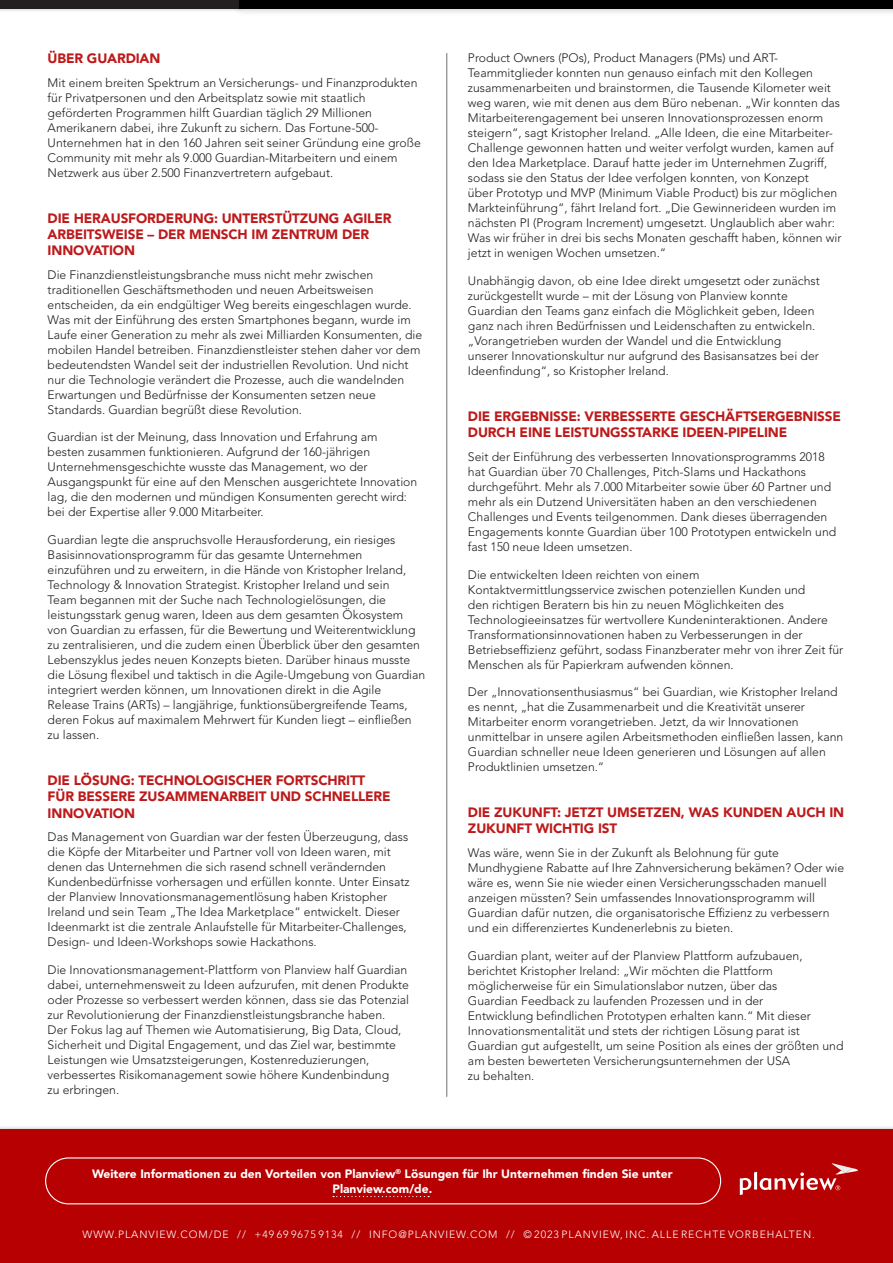
<style>
.page{position:relative;width:893px;height:1263px;background:#fff}
.page>*{position:absolute;margin:0;border:0;box-sizing:border-box;transform-origin:0 0}
.H2_Section_Header{font:900 13.5px/16.2px "Avenir LT Std";letter-spacing:-.01em;color:#bd1a1b}
.Basic_Content{font:300 12.15px/15px "Avenir LT Std";color:#1e1e1e}
.Basic_Content-2{font:900 12px/14.4px "Avenir LT Std";color:#fff;text-align:center}
.t1{font:300 10.5px "Avenir LT Std";letter-spacing:.09em;color:#fff}
</style>
<div class="page">
<div style="left:0;top:1125px;width:893px;height:138px;background:#231f20;opacity:.35"></div>
<div style="left:0;top:1130px;width:893px;height:133px;background:#b60001"></div>
<div style="left:0;top:0;width:245px;height:13px;background:#231f20;opacity:.35"></div>
<div style="left:0;top:0;width:241px;height:9px;background:#231f20"></div>
<div style="left:232px;top:0;width:661px;height:17px;background:#231f20;opacity:.35"></div>
<div style="left:240px;top:0;width:653px;height:9px;background:#000"></div>
<hr style="left:446px;top:53px;width:1px;height:1044px;background:#979797">
<svg style="left:740px;top:1163px;width:118px;height:32px"></svg>
<svg style="left:333px;top:1196px;width:96px;height:1px"></svg>
<div style="left:45px;top:1157px;width:676px;height:47px;border:1px solid #fff;border-radius:23px"></div>
<p class="H2_Section_Header" style="left:48px;top:50px;width:114px">ÜBER GUARDIAN</p>
<p class="Basic_Content" style="left:48px;top:75px;width:375px">Mit einem breiten Spektrum an Versicherungs- und Finanzprodukten für Privatpersonen und den Arbeitsplatz sowie mit staatlich geförderten Programmen hilft Guardian täglich 29 Millionen Amerikanern dabei, ihre Zukunft zu sichern. Das Fortune-500- Unternehmen hat in den 160 Jahren seit seiner Gründung eine große Community mit mehr als 9.000 Guardian-Mitarbeitern und einem Netzwerk aus über 2.500 Finanzvertretern aufgebaut.</p>
<p class="H2_Section_Header" style="left:48px;top:210px;width:345px">DIE HERAUSFORDERUNG: UNTERSTÜTZUNG AGILER<br>ARBEITSWEISE – DER MENSCH IM ZENTRUM DER<br>INNOVATION</p>
<p class="Basic_Content" style="left:48px;top:267px;width:376px">Die Finanzdienstleistungsbranche muss nicht mehr zwischen traditionellen Geschäftsmethoden und neuen Arbeitsweisen entscheiden, da ein endgültiger Weg bereits eingeschlagen wurde.<br>Was mit der Einführung des ersten Smartphones begann, wurde im Laufe einer Generation zu mehr als zwei Milliarden Konsumenten, die mobilen Handel betreiben. Finanzdienstleister stehen daher vor dem bedeutendsten Wandel seit der industriellen Revolution. Und nicht nur die Technologie verändert die Prozesse, auch die wandelnden Erwartungen und Bedürfnisse der Konsumenten setzen neue Standards. Guardian begrüßt diese Revolution.</p>
<p class="Basic_Content" style="left:48px;top:430px;width:371px">Guardian ist der Meinung, dass Innovation und Erfahrung am besten zusammen funktionieren. Aufgrund der 160-jährigen Unternehmensgeschichte wusste das Management, wo der Ausgangspunkt für eine auf den Menschen ausgerichtete Innovation lag, die den modernen und mündigen Konsumenten gerecht wird: bei der Expertise aller 9.000 Mitarbeiter.</p>
<p class="Basic_Content" style="left:48px;top:532px;width:379px">Guardian legte die anspruchsvolle Herausforderung, ein riesiges Basisinnovationsprogramm für das gesamte Unternehmen einzuführen und zu erweitern, in die Hände von Kristopher Ireland, Technology &amp; Innovation Strategist. Kristopher Ireland und sein<br>Team begannen mit der Suche nach Technologielösungen, die leistungsstark genug waren, Ideen aus dem gesamten Ökosystem von Guardian zu erfassen, für die Bewertung und Weiterentwicklung zu zentralisieren, und die zudem einen Überblick über den gesamten Lebenszyklus jedes neuen Konzepts bieten. Darüber hinaus musste die Lösung flexibel und taktisch in die Agile-Umgebung von Guardian integriert werden können, um Innovationen direkt in die Agile Release Trains (ARTs) – langjährige, funktionsübergreifende Teams, deren Fokus auf maximalem Mehrwert für Kunden liegt – einfließen zu lassen.</p>
<p class="H2_Section_Header" style="left:48px;top:772px;width:345px">DIE LÖSUNG: TECHNOLOGISCHER FORTSCHRITT<br>FÜR BESSERE ZUSAMMENARBEIT UND SCHNELLERE<br>INNOVATION</p>
<p class="Basic_Content" style="left:48px;top:829px;width:364px">Das Management von Guardian war der festen Überzeugung, dass die Köpfe der Mitarbeiter und Partner voll von Ideen waren, mit denen das Unternehmen die sich rasend schnell verändernden Kundenbedürfnisse vorhersagen und erfüllen konnte. Unter Einsatz der Planview Innovationsmanagementlösung haben Kristopher Ireland und sein Team „The Idea Marketplace“ entwickelt. Dieser Ideenmarkt ist die zentrale Anlaufstelle für Mitarbeiter-Challenges, Design- und Ideen-Workshops sowie Hackathons.</p>
<p class="Basic_Content" style="left:48px;top:962px;width:363px">Die Innovationsmanagement-Plattform von Planview half Guardian dabei, unternehmensweit zu Ideen aufzurufen, mit denen Produkte oder Prozesse so verbessert werden können, dass sie das Potenzial zur Revolutionierung der Finanzdienstleistungsbranche haben.<br>Der Fokus lag auf Themen wie Automatisierung, Big Data, Cloud, Sicherheit und Digital Engagement, und das Ziel war, bestimmte Leistungen wie Umsatzsteigerungen, Kostenreduzierungen, verbessertes Risikomanagement sowie höhere Kundenbindung<br>zu erbringen.</p>
<p class="Basic_Content" style="left:468px;top:51px;width:375px">Product Owners (POs), Product Managers (PMs) und ART-Teammitglieder konnten nun genauso einfach mit den Kollegen zusammenarbeiten und brainstormen, die Tausende Kilometer weit weg waren, wie mit denen aus dem Büro nebenan. „Wir konnten das Mitarbeiterengagement bei unseren Innovationsprozessen enorm steigern“, sagt Kristopher Ireland. „Alle Ideen, die eine Mitarbeiter-Challenge gewonnen hatten und weiter verfolgt wurden, kamen auf den Idea Marketplace. Darauf hatte jeder im Unternehmen Zugriff, sodass sie den Status der Idee verfolgen konnten, von Konzept<br>über Prototyp und MVP (Minimum Viable Product) bis zur möglichen Markteinführung“, fährt Ireland fort. „Die Gewinnerideen wurden im nächsten PI (Program Increment) umgesetzt. Unglaublich aber wahr:<br>Was wir früher in drei bis sechs Monaten geschafft haben, können wir jetzt in wenigen Wochen umsetzen.“</p>
<p class="Basic_Content" style="left:468px;top:273px;width:353px">Unabhängig davon, ob eine Idee direkt umgesetzt oder zunächst zurückgestellt wurde – mit der Lösung von Planview konnte Guardian den Teams ganz einfach die Möglichkeit geben, Ideen ganz nach ihren Bedürfnissen und Leidenschaften zu entwickeln. „Vorangetrieben wurden der Wandel und die Entwicklung unserer Innovationskultur nur aufgrund des Basisansatzes bei der Ideenfindung“, so Kristopher Ireland.</p>
<p class="H2_Section_Header" style="left:468px;top:408px;width:374px">DIE ERGEBNISSE: VERBESSERTE GESCHÄFTSERGEBNISSE<br>DURCH EINE LEISTUNGSSTARKE IDEEN-PIPELINE</p>
<p class="Basic_Content" style="left:468px;top:449px;width:370px">Seit der Einführung des verbesserten Innovationsprogramms 2018 hat Guardian über 70 Challenges, Pitch-Slams und Hackathons durchgeführt. Mehr als 7.000 Mitarbeiter sowie über 60 Partner und mehr als ein Dutzend Universitäten haben an den verschiedenen Challenges und Events teilgenommen. Dank dieses überragenden Engagements konnte Guardian über 100 Prototypen entwickeln und fast 150 neue Ideen umsetzen.</p>
<p class="Basic_Content" style="left:468px;top:567px;width:377px">Die entwickelten Ideen reichten von einem Kontaktvermittlungsservice zwischen potenziellen Kunden und<br>den richtigen Beratern bis hin zu neuen Möglichkeiten des Technologieeinsatzes für wertvollere Kundeninteraktionen. Andere Transformationsinnovationen haben zu Verbesserungen in der Betriebseffizienz geführt, sodass Finanzberater mehr von ihrer Zeit für Menschen als für Papierkram aufwenden können.</p>
<p class="Basic_Content" style="left:468px;top:685px;width:377px">Der „Innovationsenthusiasmus“ bei Guardian, wie Kristopher Ireland es nennt, „hat die Zusammenarbeit und die Kreativität unserer Mitarbeiter enorm vorangetrieben. Jetzt, da wir Innovationen unmittelbar in unsere agilen Arbeitsmethoden einfließen lassen, kann Guardian schneller neue Ideen generieren und Lösungen auf allen Produktlinien umsetzen.“</p>
<p class="H2_Section_Header" style="left:468px;top:804px;width:378px">DIE ZUKUNFT: JETZT UMSETZEN, WAS KUNDEN AUCH IN<br>ZUKUNFT WICHTIG IST</p>
<p class="Basic_Content" style="left:468px;top:845px;width:378px">Was wäre, wenn Sie in der Zukunft als Belohnung für gute Mundhygiene Rabatte auf Ihre Zahnversicherung bekämen? Oder wie wäre es, wenn Sie nie wieder einen Versicherungsschaden manuell anzeigen müssten? Sein umfassendes Innovationsprogramm will Guardian dafür nutzen, die organisatorische Effizienz zu verbessern und ein differenziertes Kundenerlebnis zu bieten.</p>
<p class="Basic_Content" style="left:468px;top:948px;width:377px">Guardian plant, weiter auf der Planview Plattform aufzubauen, berichtet Kristopher Ireland: „Wir möchten die Plattform möglicherweise für ein Simulationslabor nutzen, über das<br>Guardian Feedback zu laufenden Prozessen und in der<br>Entwicklung befindlichen Prototypen erhalten kann.“ Mit dieser Innovationsmentalität und stets der richtigen Lösung parat ist Guardian gut aufgestellt, um seine Position als eines der größten und am besten bewerteten Versicherungsunternehmen der USA<br>zu behalten.</p>
<p class="Basic_Content-2" style="left:92px;top:1167px;width:582px">Weitere Informationen zu den Vorteilen von Planview<sup>®</sup> Lösungen für Ihr Unternehmen finden Sie unter<br>Planview.com/de.</p>
<p class="t1" style="left:82px;top:1228px;width:734px">WWW.PLANVIEW.COM/DE // +49 69 9675 9134 // INFO@PLANVIEW.COM // © 2023 PLANVIEW, INC. ALLE RECHTE VORBEHALTEN.</p>
</div>
